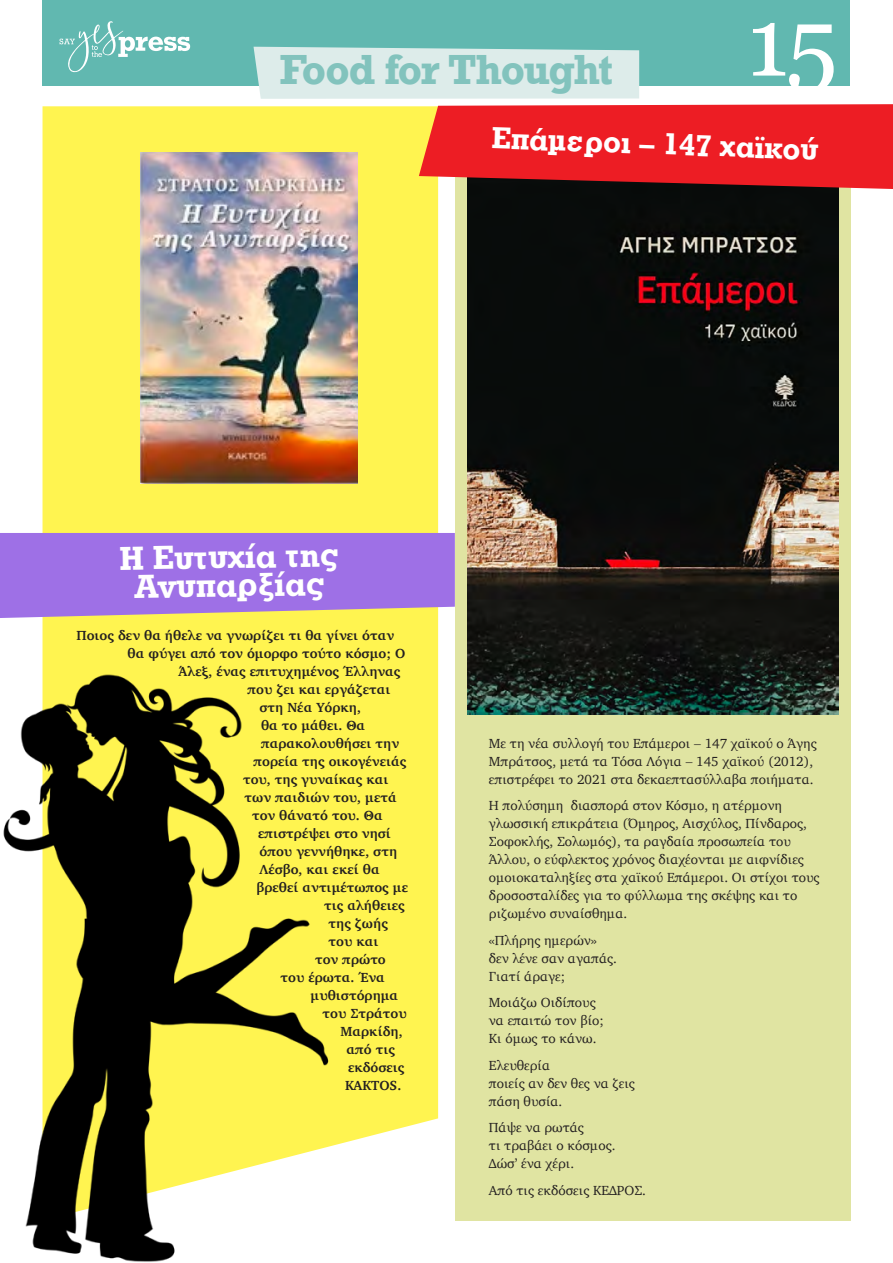
<style>
.page{position:relative;width:893px;height:1263px;background:#fff}
.page>*{position:absolute;margin:0;border:0;box-sizing:border-box;transform-origin:0 0}
.t1{font:97.5px "Georgia";color:#fff}
.t2{font:700 39.6px "Rockwell";letter-spacing:-.035em;color:#82c3bd}
.t3{font:34.5px/28.5px "UB Rockwell Bold";color:#fff;text-align:center}
.t4{font:31.5px "UB Rockwell Bold";color:#fff}
.t5{font:13.5px/18px "Charter";color:#231f20}
.t6{font:700 13.5px "Charter";letter-spacing:.005em;color:#231f20}
</style>
<div class="page">
<div style="left:43px;top:0;width:807px;height:85px;background:#61b8b0"></div>
<svg style="left:60px;top:21px;width:130px;height:51px"></svg>
<div style="left:455px;top:106px;width:395px;height:1114px;background:#e0e4a2"></div>
<div style="left:43px;top:106px;width:395px;height:1040px;background:#fff450"></div>
<svg style="left:0;top:533px;width:455px;height:85px;background:#a478dd"></svg>
<img style="left:140px;top:152px;width:217px;height:331px">
<img style="left:3px;top:669px;width:329px;height:593px">
<img style="left:467px;top:189px;width:371px;height:526px">
<svg style="left:254px;top:47px;width:639px;height:142px"></svg>
<h2 class="t2" style="left:280px;top:44px;width:335px">Food for Thought</h2>
<h1 class="t1" style="left:747px;top:-29px;width:92px">15</h1>
<h3 class="t4" style="left:493px;top:120px;width:328px;rotate:2deg">Επάμεροι – 147 χαϊκού</h3>
<h3 class="t3" style="left:120px;top:544px;width:220px;rotate:-1deg">Η Ευτυχία της<br>Ανυπαρξίας</h3>
<p class="t6" style="left:77px;top:624px;width:319px">Ποιος δεν θα ήθελε να γνωρίζει τι θα γίνει όταν</p>
<p class="t6" style="left:128px;top:642px;width:279px">θα φύγει από τον όμορφο τούτο κόσμο; Ο</p>
<p class="t6" style="left:179px;top:660px;width:223px">Άλεξ, ένας επιτυχημένος Έλληνας</p>
<p class="t6" style="left:248px;top:678px;width:144px">που ζει και εργάζεται</p>
<p class="t6" style="left:260px;top:696px;width:103px">στη Νέα Υόρκη,</p>
<p class="t6" style="left:261px;top:713px;width:106px">θα το μάθει. Θα</p>
<p class="t6" style="left:261px;top:731px;width:140px">παρακολουθήσει την</p>
<p class="t6" style="left:254px;top:749px;width:154px">πορεία της οικογένειάς</p>
<p class="t6" style="left:243px;top:767px;width:147px">του, της γυναίκας και</p>
<p class="t6" style="left:245px;top:785px;width:154px">των παιδιών του, μετά</p>
<p class="t6" style="left:252px;top:803px;width:132px">τον θάνατό του. Θα</p>
<p class="t6" style="left:258px;top:821px;width:134px">επιστρέψει στο νησί</p>
<p class="t6" style="left:260px;top:839px;width:139px">όπου γεννήθηκε, στη</p>
<p class="t6" style="left:260px;top:857px;width:122px">Λέσβο, και εκεί θα</p>
<p class="t6" style="left:257px;top:875px;width:153px">βρεθεί αντιμέτωπος με</p>
<p class="t6" style="left:324px;top:893px;width:82px">τις αλήθειες</p>
<p class="t6" style="left:329px;top:911px;width:61px">της ζωής</p>
<p class="t6" style="left:329px;top:929px;width:51px">του και</p>
<p class="t6" style="left:315px;top:947px;width:72px">τον πρώτο</p>
<p class="t6" style="left:281px;top:965px;width:106px">του έρωτα. Ένα</p>
<p class="t6" style="left:311px;top:983px;width:89px">μυθιστόρημα</p>
<p class="t6" style="left:323px;top:1001px;width:86px">του Στράτου</p>
<p class="t6" style="left:341px;top:1019px;width:64px">Μαρκίδη,</p>
<p class="t6" style="left:347px;top:1037px;width:50px">από τις</p>
<p class="t6" style="left:348px;top:1055px;width:58px">εκδόσεις</p>
<p class="t6" style="left:345px;top:1073px;width:58px">KAKTOS.</p>
<p class="t5" style="left:489px;top:734px;width:329px">Με τη νέα συλλογή του Επάμεροι – 147 χαϊκού ο Άγης<br>Μπράτσος, μετά τα Τόσα Λόγια – 145 χαϊκού (2012), επιστρέφει το 2021 στα δεκαεπτασύλλαβα ποιήματα.</p>
<p class="t5" style="left:489px;top:796px;width:332px">Η πολύσημη διασπορά στον Κόσμο, η ατέρμονη γλωσσική επικράτεια (Όμηρος, Αισχύλος, Πίνδαρος, Σοφοκλής, Σολωμός), τα ραγδαία προσωπεία του Άλλου, ο εύφλεκτος χρόνος διαχέονται με αιφνίδιες ομοιοκαταληξίες στα χαϊκού Επάμεροι. Οι στίχοι τους δροσοσταλίδες για το φύλλωμα της σκέψης και το ριζωμένο συναίσθημα.</p>
<p class="t5" style="left:489px;top:931px;width:129px">«Πλήρης ημερών» δεν λένε σαν αγαπάς.<br>Γιατί άραγε;</p>
<p class="t5" style="left:489px;top:993px;width:116px">Μοιάζω Οιδίπους να επαιτώ τον βίο;<br>Κι όμως το κάνω.</p>
<p class="t5" style="left:489px;top:1056px;width:148px">Ελευθερία<br>ποιείς αν δεν θες να ζεις πάση θυσία.</p>
<p class="t5" style="left:489px;top:1118px;width:128px">Πάψε να ρωτάς<br>τι τραβάει ο κόσμος.<br>Δώσ’ ένα χέρι.</p>
<p class="t5" style="left:489px;top:1181px;width:159px">Από τις εκδόσεις ΚΕΔΡΟΣ.</p>
</div>
